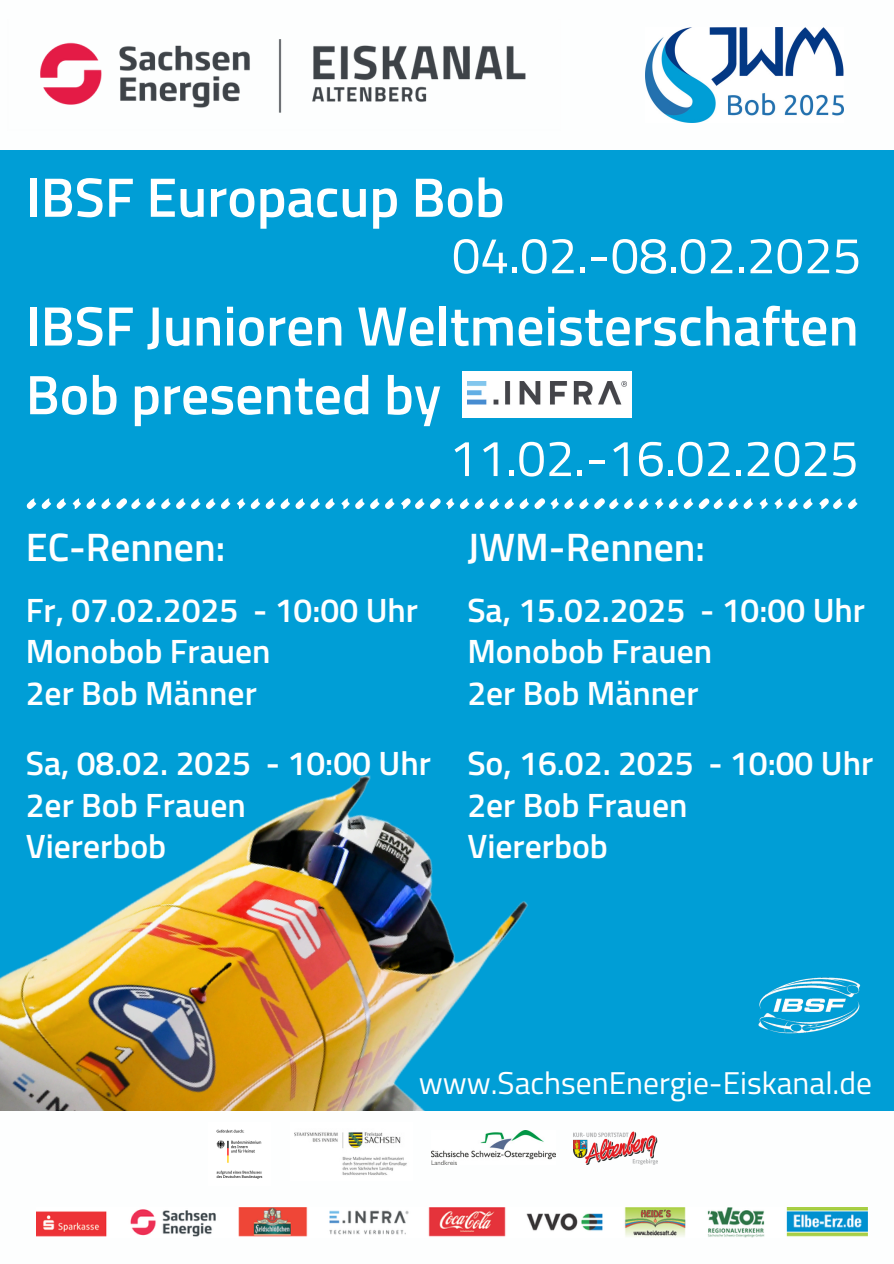
<style>
.page{position:relative;width:894px;height:1264px;background:#fff}
.page>*{position:absolute;margin:0;border:0;box-sizing:border-box;transform-origin:0 0}
.t1{font:600 55.5px/68.7px "Titillium Web";color:#fff}
.t2{font:51px "Titillium Web";color:#fff}
.t3{font:600 39.6px "Titillium Web";color:#fff}
.t4{font:600 33.6px/41.7px "Titillium Web";color:#fff}
.t5{font:31.5px "Titillium Web";color:#fff}
</style>
<div class="page">
<div style="left:0;top:0;width:893px;height:1263px;background:#009ed6"></div>
<div style="left:0;top:0;width:893px;height:149px;background:#fdfefe"></div>
<img style="left:645px;top:28px;width:198px;height:94px">
<img style="left:0;top:775px;width:528px;height:335px">
<div style="left:462px;top:371px;width:169px;height:47px;background:#fff"></div>
<img style="left:467px;top:381px;width:159px;height:24px">
<div style="left:0;top:1110px;width:893px;height:153px;background:#fdfefe"></div>
<img style="left:294px;top:1132px;width:113px;height:43px">
<img style="left:431px;top:1130px;width:124px;height:33px">
<img style="left:573px;top:1131px;width:84px;height:33px">
<img style="left:216px;top:1129px;width:47px;height:50px">
<svg style="left:26px;top:498px;width:831px;height:11px"></svg>
<img style="left:40px;top:39px;width:486px;height:74px">
<img style="left:758px;top:977px;width:103px;height:57px">
<img style="left:36px;top:1207px;width:830px;height:30px">
<p class="t1" style="left:26px;top:162px;width:480px">IBSF Europacup Bob</p>
<h1 class="t2" style="left:451px;top:215px;width:411px">04.02.-08.02.2025</h1>
<p class="t1" style="left:26px;top:290px;width:834px">IBSF Junioren Weltmeisterschaften<br>Bob presented by</p>
<h1 class="t3" style="left:26px;top:516px;width:201px">EC-Rennen:</h1>
<p class="t4" style="left:26px;top:588px;width:394px">Fr, 07.02.2025 - 10:00 Uhr<br>Monobob Frauen<br>2er Bob Männer</p>
<h2 class="t4" style="left:26px;top:741px;width:406px">Sa, 08.02. 2025 - 10:00 Uhr<br>2er Bob Frauen<br>Viererbob</h2>
<h2 class="t2" style="left:449px;top:418px;width:411px">11.02.-16.02.2025</h2>
<p class="t3" style="left:467px;top:516px;width:239px">JWM-Rennen:</p>
<h3 class="t4" style="left:467px;top:588px;width:399px">Sa, 15.02.2025 - 10:00 Uhr<br>Monobob Frauen<br>2er Bob Männer</h3>
<h4 class="t4" style="left:467px;top:741px;width:407px">So, 16.02. 2025 - 10:00 Uhr<br>2er Bob Frauen<br>Viererbob</h4>
<h4 class="t5" style="left:418px;top:1058px;width:454px">www.SachsenEnergie-Eiskanal.de</h4>
</div>
